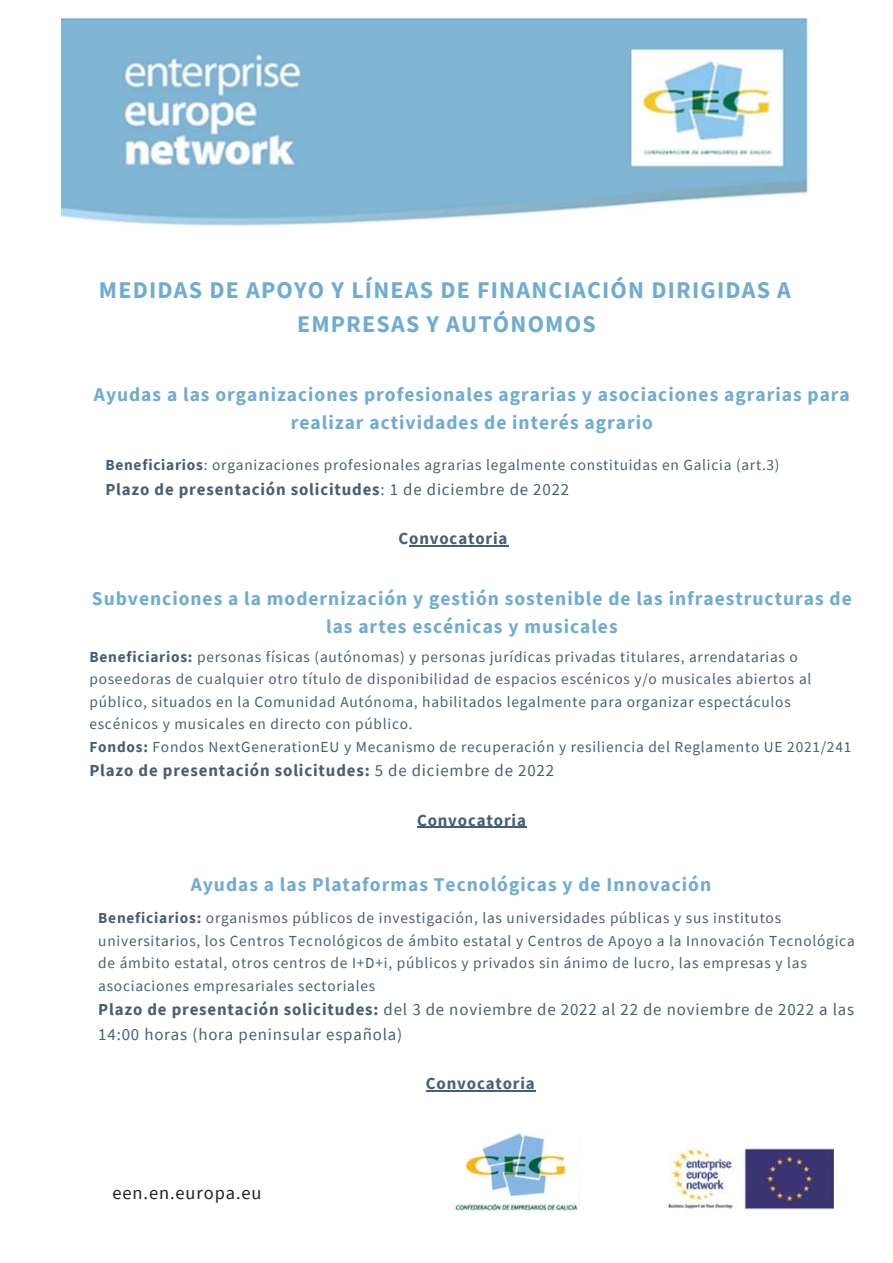
<style>
.page{position:relative;width:893px;height:1263px;background:#fff}
.page>*{position:absolute;margin:0;border:0;box-sizing:border-box;transform-origin:0 0}
.t1{font:700 24px/34.8px "Source Sans Pro";letter-spacing:.05em;color:#70acd0;text-align:center}
.t2{font:700 19.5px/28px "Source Sans Pro";letter-spacing:.05em;color:#70acd0;text-align:center}
.t3{font:18.45px "Source Sans Pro";letter-spacing:.05em;color:#231f20}
.t4{font:700 16.8px "Source Sans Pro";letter-spacing:.05em;color:#485f73}
.t5{font:16.8px/24.8px "Source Sans Pro";letter-spacing:.05em;color:#485f73}
.t6{font:15.3px/22.5px "Source Sans Pro";letter-spacing:.05em;color:#485f73}
.s1{font-weight:700}
.s2{font-weight:400}
</style>
<div class="page">
<hr style="left:409px;top:545px;width:99px;height:1px;background:#485f73">
<hr style="left:417px;top:827px;width:110px;height:1px;background:#485f73">
<hr style="left:426px;top:1091px;width:110px;height:1px;background:#485f73">
<img style="left:453px;top:1134px;width:126px;height:77px">
<img style="left:667px;top:1146px;width:166px;height:64px">
<img style="left:61px;top:17px;width:749px;height:209px">
<h1 class="t1" style="left:99px;top:272px;width:694px">MEDIDAS DE APOYO Y LÍNEAS DE FINANCIACIÓN DIRIGIDAS A<br>EMPRESAS Y AUTÓNOMOS</h1>
<p class="t2" style="left:94px;top:380px;width:757px">Ayudas a las organizaciones profesionales agrarias y asociaciones agrarias para realizar actividades de interés agrario</p>
<p class="t6" style="left:105px;top:453px;width:676px"><span class="s1">Beneficiarios</span>: organizaciones profesionales agrarias legalmente constituidas en Galicia (art.3)</p>
<p class="t4" style="left:105px;top:478px;width:465px">Plazo de presentación solicitudes<span class="s2">: 1 de diciembre de 2022</span></p>
<p class="t4" style="left:398px;top:528px;width:110px">Convocatoria</p>
<p class="t2" style="left:92px;top:584px;width:761px">Subvenciones a la modernización y gestión sostenible de las infraestructuras de las artes escénicas y musicales</p>
<p class="t6" style="left:89px;top:645px;width:763px"><span class="s1">Beneficiarios:</span> personas físicas (autónomas) y personas jurídicas privadas titulares, arrendatarias o poseedoras de cualquier otro título de disponibilidad de espacios escénicos y/o musicales abiertos al público, situados en la Comunidad Autónoma, habilitados legalmente para organizar espectáculos escénicos y musicales en directo con público.<br><span class="s1">Fondos:</span> Fondos NextGenerationEU y Mecanismo de recuperación y resiliencia del Reglamento UE 2021/241</p>
<p class="t4" style="left:89px;top:760px;width:466px">Plazo de presentación solicitudes: <span class="s2">5 de diciembre de 2022</span></p>
<p class="t4" style="left:417px;top:809px;width:110px">Convocatoria</p>
<p class="t2" style="left:191px;top:870px;width:522px">Ayudas a las Plataformas Tecnológicas y de Innovación</p>
<p class="t6" style="left:98px;top:906px;width:758px"><span class="s1">Beneficiarios:</span> organismos públicos de investigación, las universidades públicas y sus institutos universitarios, los Centros Tecnológicos de ámbito estatal y Centros de Apoyo a la Innovación Tecnológica de ámbito estatal, otros centros de I+D+i, públicos y privados sin ánimo de lucro, las empresas y las asociaciones empresariales sectoriales</p>
<p class="t5" style="left:98px;top:997px;width:757px"><span class="s1">Plazo de presentación solicitudes:</span> del 3 de noviembre de 2022 al 22 de noviembre de 2022 a las<br>14:00 horas (hora peninsular española)</p>
<p class="t4" style="left:426px;top:1073px;width:110px">Convocatoria</p>
<p class="t3" style="left:112px;top:1181px;width:151px">een.en.europa.eu</p>
</div>
